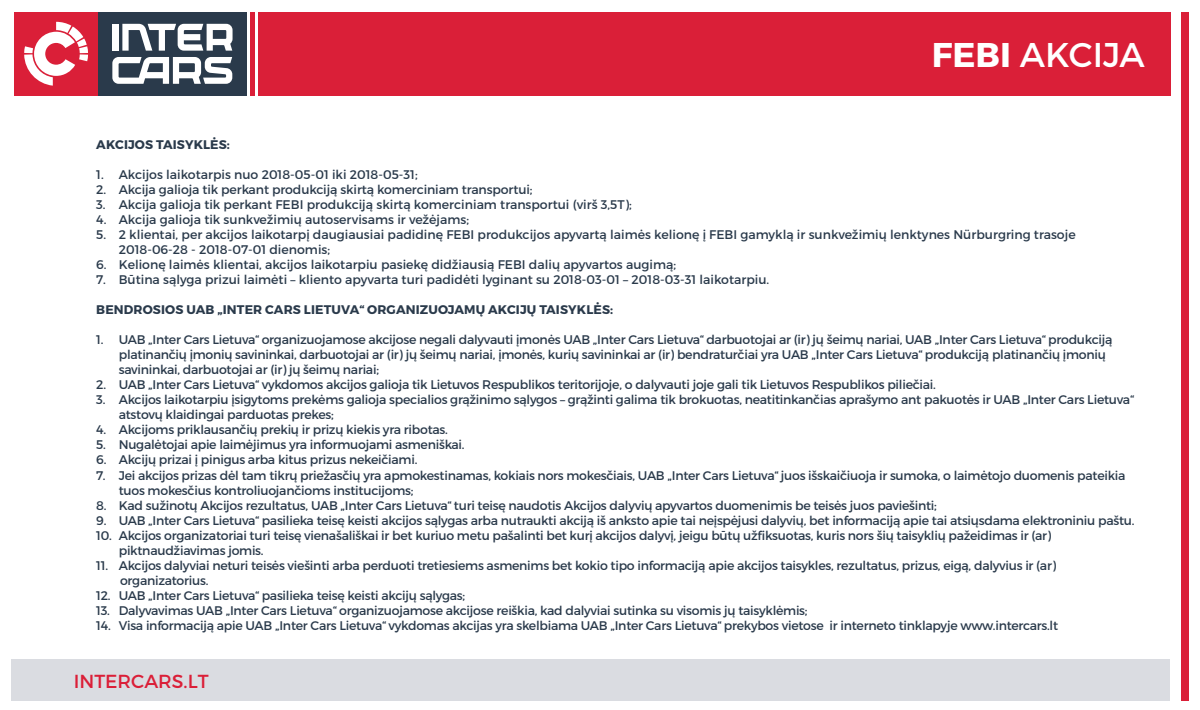
<style>
.page{position:relative;width:1200px;height:710px;background:#fff}
.page>*{position:absolute;margin:0;border:0;box-sizing:border-box;transform-origin:0 0}
.t1{font:34.25px "Montserrat";color:#fff}
.t2{font:18.88px "Montserrat";color:#db1f38}
.t3{font:12.5px/15px "Montserrat";letter-spacing:-.02em;color:#2a3a4b}
.t4{font:12.5px "Montserrat";color:#2a3a4b}
.t5{font:700 12.5px "Montserrat";letter-spacing:.01em;color:#2a3a4b}
.s1{font-weight:700}
</style>
<div class="page">
<div style="left:11px;top:12px;width:247px;height:84px;background:linear-gradient(to bottom,#fff,#fff)"></div>
<div style="left:98px;top:12px;width:149px;height:83px;background:#2a3a4b"></div>
<hr style="left:251px;top:12px;width:4px;height:83px;background:#da1f38">
<div style="left:112px;top:24px;width:7px;height:27px;background:#fff"></div>
<svg style="left:112px;top:57px;width:120px;height:27px"></svg>
<svg style="left:122px;top:24px;width:111px;height:27px"></svg>
<div style="left:15px;top:12px;width:83px;height:83px;background:#da1f38"></div>
<svg style="left:24px;top:22px;width:64px;height:64px"></svg>
<div style="left:258px;top:12px;width:912px;height:84px;background:#da1f38"></div>
<div style="left:1181px;top:12px;width:8px;height:688px;background:#da1f38"></div>
<div style="left:11px;top:659px;width:1159px;height:41px;background:#dadce1"></div>
<p class="t1" style="left:932px;top:34px;width:215px"><span class="s1">FEBI</span> AKCIJA</p>
<p class="t5" style="left:96px;top:137px;width:135px">AKCIJOS TAISYKLĖS:</p>
<p class="t4" style="left:96px;top:167px;width:323px">1. Akcijos laikotarpis nuo 2018-05-01 iki 2018-05-31;</p>
<p class="t3" style="left:96px;top:182px;width:438px">2. Akcija galioja tik perkant produkciją skirtą komerciniam transportui;</p>
<p class="t4" style="left:96px;top:197px;width:537px">3. Akcija galioja tik perkant FEBI produkciją skirtą komerciniam transportui (virš 3,5T);</p>
<p class="t4" style="left:96px;top:212px;width:374px">4. Akcija galioja tik sunkvežimių autoservisams ir vežėjams;</p>
<p class="t4" style="left:96px;top:227px;width:981px">5. 2 klientai, per akcijos laikotarpį daugiausiai padidinę FEBI produkcijos apyvartą laimės kelionę į FEBI gamyklą ir sunkvežimių lenktynes Nürburgring trasoje</p>
<p class="t4" style="left:119px;top:242px;width:213px">2018-06-28 - 2018-07-01 dienomis;</p>
<p class="t4" style="left:96px;top:257px;width:581px">6. Kelionę laimės klientai, akcijos laikotarpiu pasiekę didžiausią FEBI dalių apyvartos augimą;</p>
<p class="t4" style="left:96px;top:272px;width:675px">7. Būtina sąlyga prizui laimėti – kliento apyvarta turi padidėti lyginant su 2018-03-01 – 2018-03-31 laikotarpiu.</p>
<p class="t5" style="left:96px;top:302px;width:518px">BENDROSIOS UAB „INTER CARS LIETUVA“ ORGANIZUOJAMŲ AKCIJŲ TAISYKLĖS:</p>
<p class="t3" style="left:119px;top:332px;width:995px;text-indent:-22px">1. UAB „Inter Cars Lietuva“ organizuojamose akcijose negali dalyvauti įmonės UAB „Inter Cars Lietuva“ darbuotojai ar (ir) jų šeimų nariai, UAB „Inter Cars Lietuva“ produkciją platinančių įmonių savininkai, darbuotojai ar (ir) jų šeimų nariai, įmonės, kurių savininkai ar (ir) bendraturčiai yra UAB „Inter Cars Lietuva“ produkciją platinančių įmonių savininkai, darbuotojai ar (ir) jų šeimų nariai;</p>
<p class="t3" style="left:96px;top:377px;width:841px">2. UAB „Inter Cars Lietuva“ vykdomos akcijos galioja tik Lietuvos Respublikos teritorijoje, o dalyvauti joje gali tik Lietuvos Respublikos piliečiai.</p>
<p class="t3" style="left:119px;top:392px;width:1017px;text-indent:-22px">3. Akcijos laikotarpiu įsigytoms prekėms galioja specialios grąžinimo sąlygos – grąžinti galima tik brokuotas, neatitinkančias aprašymo ant pakuotės ir UAB „Inter Cars Lietuva“ atstovų klaidingai parduotas prekes;</p>
<p class="t3" style="left:96px;top:422px;width:353px">4. Akcijoms priklausančių prekių ir prizų kiekis yra ribotas.</p>
<p class="t3" style="left:96px;top:437px;width:370px">5. Nugalėtojai apie laimėjimus yra informuojami asmeniškai.</p>
<p class="t3" style="left:96px;top:452px;width:323px">6. Akcijų prizai į pinigus arba kitus prizus nekeičiami.</p>
<p class="t3" style="left:119px;top:467px;width:1008px;text-indent:-22px">7. Jei akcijos prizas dėl tam tikrų priežasčių yra apmokestinamas, kokiais nors mokesčiais, UAB „Inter Cars Lietuva“ juos išskaičiuoja ir sumoka, o laimėtojo duomenis pateikia tuos mokesčius kontroliuojančioms institucijoms;</p>
<p class="t3" style="left:96px;top:497px;width:842px">8. Kad sužinotų Akcijos rezultatus, UAB „Inter Cars Lietuva“ turi teisę naudotis Akcijos dalyvių apyvartos duomenimis be teisės juos paviešinti;</p>
<p class="t3" style="left:96px;top:512px;width:1040px">9. UAB „Inter Cars Lietuva“ pasilieka teisę keisti akcijos sąlygas arba nutraukti akciją iš anksto apie tai neįspėjusi dalyvių, bet informaciją apie tai atsiųsdama elektroniniu paštu.</p>
<p class="t3" style="left:119px;top:527px;width:934px;text-indent:-22px">10. Akcijos organizatoriai turi teisę vienašališkai ir bet kuriuo metu pašalinti bet kurį akcijos dalyvį, jeigu būtų užfiksuotas, kuris nors šių taisyklių pažeidimas ir (ar) piktnaudžiavimas jomis.</p>
<p class="t3" style="left:120px;top:557px;width:937px;text-indent:-24px">11. Akcijos dalyviai neturi teisės viešinti arba perduoti tretiesiems asmenims bet kokio tipo informaciją apie akcijos taisykles, rezultatus, prizus, eigą, dalyvius ir (ar) organizatorius.</p>
<p class="t3" style="left:96px;top:587px;width:371px">12. UAB „Inter Cars Lietuva“ pasilieka teisę keisti akcijų sąlygas;</p>
<p class="t3" style="left:96px;top:602px;width:713px">13. Dalyvavimas UAB „Inter Cars Lietuva“ organizuojamose akcijose reiškia, kad dalyviai sutinka su visomis jų taisyklėmis;</p>
<p class="t3" style="left:96px;top:617px;width:963px">14. Visa informaciją apie UAB „Inter Cars Lietuva“ vykdomas akcijas yra skelbiama UAB „Inter Cars Lietuva“ prekybos vietose ir interneto tinklapyje www.intercars.lt</p>
<p class="t2" style="left:74px;top:668px;width:136px">INTERCARS.LT</p>
</div>
